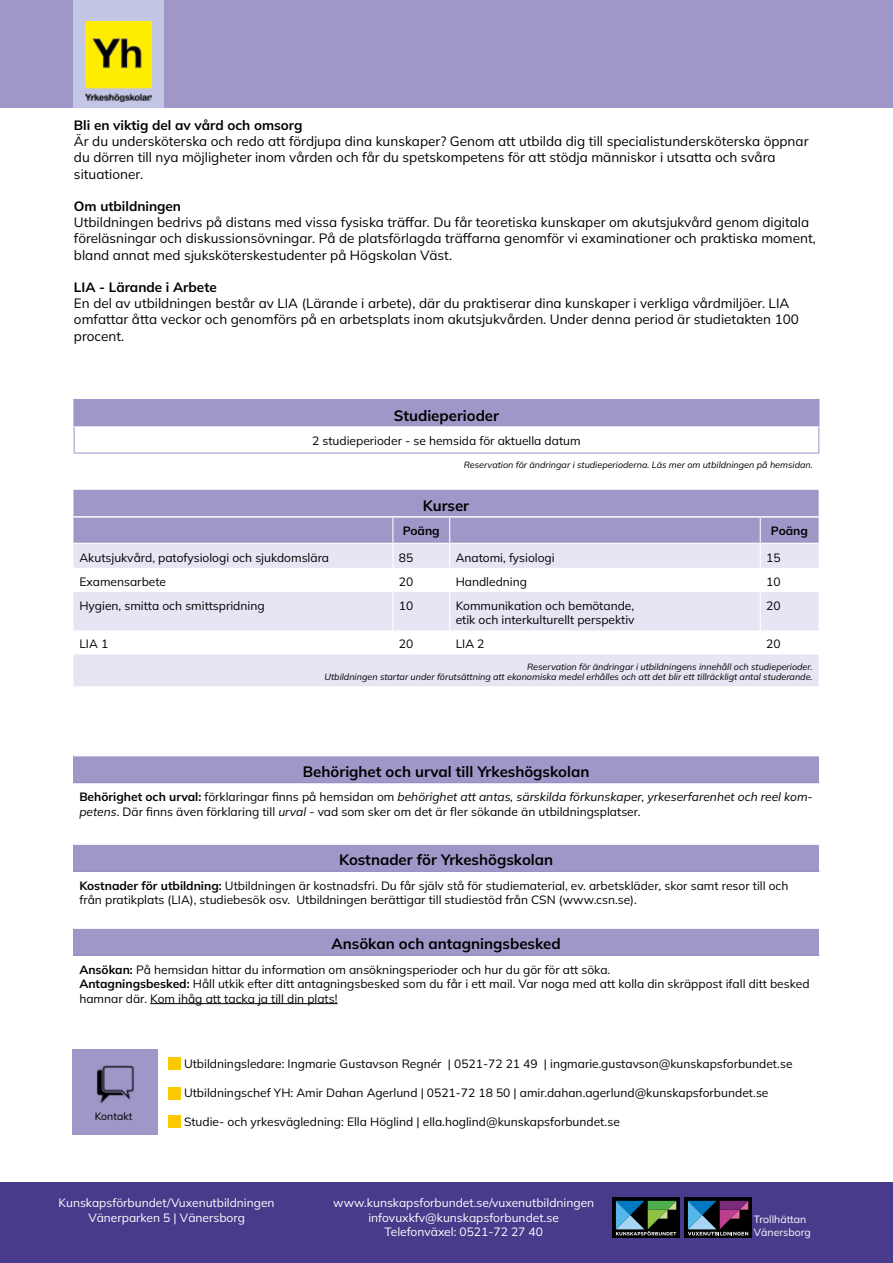
<style>
.page{position:relative;width:893px;height:1263px;background:#fff}
.page>*{position:absolute;margin:0;border:0;box-sizing:border-box;transform-origin:0 0}
.Rubrik_4_för_tabell__10pkt{font:700 15px "Mulish";color:#000}
.Brödtext__9pkt{font:13.5px/16.2px "Mulish";color:#000}
.Rubrik_3_till_brödtext__9pkt{font:700 13.5px "Mulish";color:#000}
.brödtext_för_tabell_-vänster__8pkt{font:12px/14.4px "Mulish";color:#000}
.brödtext__8pkt{font:12px "Mulish";color:#000}
.Byline_Adress_Vit_-centrerad__8pkt{font:12px "Mulish";color:#fff}
.brödtext_för_tabell_-Centrerad__8pkt{font:12px "Mulish";color:#000}
.Rubrik_5_underrubrik_tabell__8pkt{font:700 12px "Mulish";color:#000}
.Byline_vit_7pkt{font:10.5px "Mulish";color:#fff}
.byline_symbol_-centrerad__7pkt{font:10.5px "Mulish";color:#000}
.Tabell__Kommentar__italic_-höger_6pkt{font:italic 9px "Mulish";color:#000}
.s1{font-weight:700}
.s2{font-style:italic}
</style>
<div class="page">
<div style="left:0;top:0;width:893px;height:107px;background:#a097c9"></div>
<div style="left:74px;top:0;width:90px;height:107px;background:#c3c6e5"></div>
<img style="left:86px;top:21px;width:66px;height:80px">
<div style="left:0;top:1182px;width:893px;height:81px;background:#483b8b"></div>
<svg style="left:684px;top:1197px;width:68px;height:41px"></svg>
<svg style="left:688px;top:1201px;width:60px;height:34px;background:#4a4b6c"></svg>
<svg style="left:612px;top:1197px;width:68px;height:41px"></svg>
<svg style="left:616px;top:1201px;width:60px;height:34px;background:#406960"></svg>
<div style="left:73px;top:756px;width:746px;height:27px;background:#a097c9"></div>
<hr style="left:73px;top:782px;width:746px;height:1px;background:#9e8cc2">
<div style="left:73px;top:844px;width:746px;height:27px;background:#a097c9"></div>
<hr style="left:73px;top:843px;width:746px;height:2px;background:#fff">
<hr style="left:73px;top:871px;width:746px;height:1px;background:#9e8cc2">
<div style="left:73px;top:928px;width:746px;height:27px;background:#a097c9"></div>
<hr style="left:73px;top:927px;width:746px;height:2px;background:#fff">
<hr style="left:73px;top:955px;width:746px;height:1px;background:#9e8cc2">
<hr style="left:150px;top:1003px;width:187px;height:1px;background:#000">
<div style="left:72px;top:1050px;width:85px;height:85px;background:#a097c9"></div>
<img style="left:96px;top:1065px;width:38px;height:38px">
<svg style="left:73px;top:592px;width:746px;height:94px;fill:#e7e4f3"></svg>
<hr style="left:449px;top:592px;width:1px;height:38px;background:#fff">
<svg style="left:449px;top:630px;width:1px;height:24px"></svg>
<hr style="left:392px;top:592px;width:1px;height:38px;background:#fff">
<svg style="left:392px;top:630px;width:1px;height:24px"></svg>
<svg style="left:73px;top:490px;width:746px;height:78px;background:#b9b2d7"></svg>
<hr style="left:760px;top:592px;width:1px;height:38px;background:#fff">
<svg style="left:760px;top:630px;width:1px;height:24px"></svg>
<div style="left:74px;top:400px;width:745px;height:27px;background:#a097c9"></div>
<hr style="left:73px;top:426px;width:746px;height:1px;background:#fff">
<hr style="left:73px;top:399px;width:746px;height:1px;background:#a097c9">
<svg style="left:74px;top:427px;width:1px;height:25px"></svg>
<hr style="left:74px;top:452px;width:745px;height:2px;background:#a097c9">
<hr style="left:73px;top:400px;width:2px;height:26px;background:#a097c9">
<svg style="left:818px;top:426px;width:1px;height:26px"></svg>
<div style="left:168px;top:1057px;width:13px;height:13px;background:#fbc900"></div>
<div style="left:168px;top:1087px;width:13px;height:13px;background:#fbc900"></div>
<div style="left:168px;top:1115px;width:13px;height:13px;background:#fbc900"></div>
<p class="Rubrik_3_till_brödtext__9pkt" style="left:74px;top:116px;width:230px">Bli en viktig del av vård och omsorg</p>
<p class="Brödtext__9pkt" style="left:74px;top:133px;width:736px">Är du undersköterska och redo att fördjupa dina kunskaper? Genom att utbilda dig till specialistundersköterska öppnar du dörren till nya möjligheter inom vården och får du spetskompetens för att stödja människor i utsatta och svåra</p>
<p class="Brödtext__9pkt" style="left:74px;top:165px;width:71px">situationer.</p>
<p class="Rubrik_3_till_brödtext__9pkt" style="left:74px;top:197px;width:109px">Om utbildningen</p>
<p class="Brödtext__9pkt" style="left:74px;top:214px;width:743px">Utbildningen bedrivs på distans med vissa fysiska träffar. Du får teoretiska kunskaper om akutsjukvård genom digitala föreläsningar och diskussionsövningar. På de platsförlagda träffarna genomför vi examinationer och praktiska moment, bland annat med sjuksköterskestudenter på Högskolan Väst.</p>
<p class="Rubrik_3_till_brödtext__9pkt" style="left:74px;top:278px;width:144px">LIA - Lärande i Arbete</p>
<p class="Brödtext__9pkt" style="left:74px;top:295px;width:726px">En del av utbildningen består av LIA (Lärande i arbete), där du praktiserar dina kunskaper i verkliga vårdmiljöer. LIA omfattar åtta veckor och genomförs på en arbetsplats inom akutsjukvården. Under denna period är studietakten 100 procent.</p>
<p class="Rubrik_4_för_tabell__10pkt" style="left:394px;top:405px;width:107px">Studieperioder</p>
<p class="brödtext_för_tabell_-Centrerad__8pkt" style="left:312px;top:433px;width:270px">2 studieperioder - se hemsida för aktuella datum</p>
<p class="Tabell__Kommentar__italic_-höger_6pkt" style="left:464px;top:459px;width:351px">Reservation för ändringar i studieperioderna. Läs mer om utbildningen på hemsidan.</p>
<p class="Rubrik_4_för_tabell__10pkt" style="left:423px;top:495px;width:48px">Kurser</p>
<p class="Rubrik_5_underrubrik_tabell__8pkt" style="left:403px;top:522px;width:38px">Poäng</p>
<p class="Rubrik_5_underrubrik_tabell__8pkt" style="left:771px;top:522px;width:38px">Poäng</p>
<p class="brödtext_för_tabell_-vänster__8pkt" style="left:79px;top:550px;width:251px">Akutsjukvård, patofysiologi och sjukdomslära</p>
<p class="brödtext_för_tabell_-vänster__8pkt" style="left:399px;top:550px;width:16px">85</p>
<p class="brödtext_för_tabell_-vänster__8pkt" style="left:456px;top:550px;width:100px">Anatomi, fysiologi</p>
<p class="brödtext_för_tabell_-vänster__8pkt" style="left:766px;top:550px;width:16px">15</p>
<p class="brödtext_för_tabell_-vänster__8pkt" style="left:79px;top:574px;width:88px">Examensarbete</p>
<p class="brödtext_för_tabell_-vänster__8pkt" style="left:399px;top:574px;width:16px">20</p>
<p class="brödtext_för_tabell_-vänster__8pkt" style="left:456px;top:574px;width:73px">Handledning</p>
<p class="brödtext_för_tabell_-vänster__8pkt" style="left:766px;top:574px;width:16px">10</p>
<p class="brödtext_för_tabell_-vänster__8pkt" style="left:79px;top:598px;width:187px">Hygien, smitta och smittspridning</p>
<p class="brödtext_för_tabell_-vänster__8pkt" style="left:399px;top:598px;width:16px">10</p>
<p class="brödtext_för_tabell_-vänster__8pkt" style="left:456px;top:598px;width:180px">Kommunikation och bemötande,</p>
<p class="brödtext_för_tabell_-vänster__8pkt" style="left:456px;top:612px;width:180px">etik och interkulturellt perspektiv</p>
<p class="brödtext_för_tabell_-vänster__8pkt" style="left:766px;top:598px;width:16px">20</p>
<p class="brödtext_för_tabell_-vänster__8pkt" style="left:79px;top:637px;width:30px">LIA 1</p>
<p class="brödtext_för_tabell_-vänster__8pkt" style="left:399px;top:637px;width:16px">20</p>
<p class="brödtext_för_tabell_-vänster__8pkt" style="left:456px;top:637px;width:30px">LIA 2</p>
<p class="brödtext_för_tabell_-vänster__8pkt" style="left:766px;top:637px;width:16px">20</p>
<p class="Tabell__Kommentar__italic_-höger_6pkt" style="left:527px;top:660px;width:287px">Reservation för ändringar i utbildningens innehåll och studieperioder.</p>
<p class="Tabell__Kommentar__italic_-höger_6pkt" style="left:325px;top:671px;width:490px">Utbildningen startar under förutsättning att ekonomiska medel erhålles och att det blir ett tillräckligt antal studerande.</p>
<p class="Rubrik_4_för_tabell__10pkt" style="left:303px;top:761px;width:288px">Behörighet och urval till Yrkeshögskolan</p>
<p class="brödtext_för_tabell_-vänster__8pkt" style="left:79px;top:789px;width:735px"><span class="s1">Behörighet och urval:</span> förklaringar finns på hemsidan om <span class="s2">behörighet att antas, särskilda förkunskaper, yrkeserfarenhet och reel kom&shy;petens</span>. Där finns även förklaring till <span class="s2">urval</span> - vad som sker om det är fler sökande än utbildningsplatser.</p>
<p class="Rubrik_4_för_tabell__10pkt" style="left:339px;top:849px;width:215px">Kostnader för Yrkeshögskolan</p>
<p class="brödtext_för_tabell_-vänster__8pkt" style="left:79px;top:878px;width:711px"><span class="s1">Kostnader för utbildning:</span> Utbildningen är kostnadsfri. Du får själv stå för studiematerial, ev. arbetskläder, skor samt resor till och från pratikplats (LIA), studiebesök osv. Utbildningen berättigar till studiestöd från CSN (www.csn.se).</p>
<p class="Rubrik_4_för_tabell__10pkt" style="left:332px;top:933px;width:231px">Ansökan och antagningsbesked</p>
<p class="brödtext_för_tabell_-vänster__8pkt" style="left:79px;top:962px;width:532px"><span class="s1">Ansökan:</span> På hemsidan hittar du information om ansökningsperioder och hur du gör för att söka.</p>
<p class="brödtext_för_tabell_-vänster__8pkt" style="left:79px;top:976px;width:732px"><span class="s1">Antagningsbesked:</span> Håll utkik efter ditt antagningsbesked som du får i ett mail. Var noga med att kolla din skräppost ifall ditt besked hamnar där. Kom ihåg att tacka ja till din plats!</p>
<p class="byline_symbol_-centrerad__7pkt" style="left:95px;top:1108px;width:39px">Kontakt</p>
<p class="brödtext__8pkt" style="left:184px;top:1056px;width:610px">Utbildningsledare: Ingmarie Gustavson Regnér | 0521-72 21 49 | ingmarie.gustavson@kunskapsforbundet.se</p>
<p class="brödtext__8pkt" style="left:184px;top:1084px;width:586px">Utbildningschef YH: Amir Dahan Agerlund | 0521-72 18 50 | amir.dahan.agerlund@kunskapsforbundet.se</p>
<p class="brödtext__8pkt" style="left:184px;top:1113px;width:437px">Studie- och yrkesvägledning: Ella Höglind | ella.hoglind@kunskapsforbundet.se</p>
<p class="Byline_Adress_Vit_-centrerad__8pkt" style="left:59px;top:1194px;width:218px">Kunskapsförbundet/Vuxenutbildningen</p>
<p class="Byline_Adress_Vit_-centrerad__8pkt" style="left:88px;top:1209px;width:158px">Vänerparken 5 | Vänersborg</p>
<p class="Byline_Adress_Vit_-centrerad__8pkt" style="left:333px;top:1194px;width:263px">www.kunskapsforbundet.se/vuxenutbildningen</p>
<p class="Byline_Adress_Vit_-centrerad__8pkt" style="left:368px;top:1209px;width:192px">infovuxkfv@kunskapsforbundet.se</p>
<p class="Byline_Adress_Vit_-centrerad__8pkt" style="left:384px;top:1223px;width:160px">Telefonväxel: 0521-72 27 40</p>
<p class="Byline_vit_7pkt" style="left:754px;top:1212px;width:54px">Trollhättan</p>
<p class="Byline_vit_7pkt" style="left:754px;top:1225px;width:58px">Vänersborg</p>
</div>
